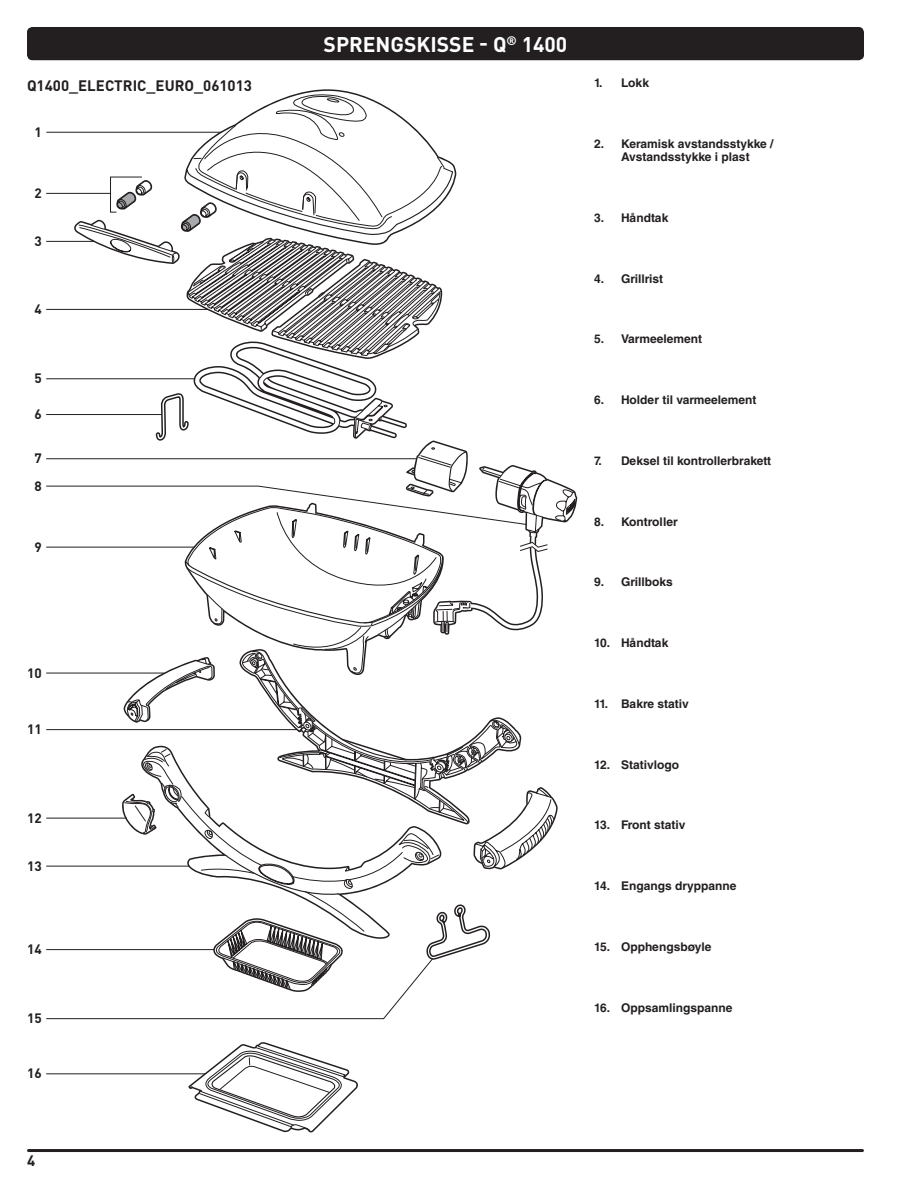
<style>
.page{position:relative;width:918px;height:1188px;background:#fff}
.page>*{position:absolute;margin:0;border:0;box-sizing:border-box;transform-origin:0 0}
.t1{font:21px "DI Nkerned";color:#fff}
.t2{font:700 15px "DIN Pro";color:#231f20}
.t3{font:15px "DI Nkerned";color:#231f20}
.t4{font:700 13.5px "DIN Pro";color:#231f20}
.t5{font:700 12px/13.5px "Helvetica LT Std";color:#231f20;text-align:center}
</style>
<div class="page">
<div style="left:27px;top:27px;width:837px;height:33px;background:#231f20;border-radius:5px"></div>
<hr style="left:28px;top:1149px;width:834px;height:3px;background:#231f20">
<svg style="left:188px;top:1075px;width:170px;height:57px"></svg>
<svg style="left:46px;top:1019px;width:338px;height:56px"></svg>
<svg style="left:46px;top:89px;width:531px;height:930px"></svg>
<p class="t2" style="left:27px;top:73px;width:227px">Q1400_ELECTRIC_EURO_061013</p>
<p class="t4" style="left:35px;top:121px;width:9px">1</p>
<p class="t4" style="left:34px;top:182px;width:9px">2</p>
<p class="t4" style="left:34px;top:230px;width:9px">3</p>
<p class="t4" style="left:34px;top:298px;width:9px">4</p>
<p class="t4" style="left:34px;top:367px;width:9px">5</p>
<p class="t4" style="left:34px;top:403px;width:9px">6</p>
<p class="t4" style="left:34px;top:447px;width:9px">7</p>
<p class="t4" style="left:34px;top:474px;width:9px">8</p>
<p class="t4" style="left:34px;top:535px;width:9px">9</p>
<p class="t4" style="left:27px;top:661px;width:16px">10</p>
<p class="t4" style="left:27px;top:718px;width:16px">11</p>
<p class="t4" style="left:27px;top:806px;width:16px">12</p>
<p class="t4" style="left:27px;top:854px;width:16px">13</p>
<p class="t4" style="left:27px;top:938px;width:16px">14</p>
<p class="t4" style="left:27px;top:1007px;width:16px">15</p>
<p class="t4" style="left:27px;top:1062px;width:16px">16</p>
<p class="t3" style="left:27px;top:1151px;width:10px">4</p>
<h1 class="t1" style="left:324px;top:31px;width:245px">SPRENGSKISSE - Q<sup>®</sup> 1400</h1>
<p class="t5" style="left:594px;top:76px;width:57px">1. Lokk</p>
<p class="t5" style="left:594px;top:136px;width:181px">2. Keramisk avstandsstykke /<br>Avstandsstykke i plast</p>
<p class="t5" style="left:594px;top:211px;width:76px">3. Håndtak</p>
<p class="t5" style="left:594px;top:271px;width:71px">4. Grillrist</p>
<p class="t5" style="left:594px;top:332px;width:110px">5. Varmeelement</p>
<p class="t5" style="left:594px;top:393px;width:164px">6. Holder til varmeelement</p>
<p class="t5" style="left:594px;top:454px;width:179px">7. Deksel til kontrollerbrakett</p>
<p class="t5" style="left:594px;top:514px;width:85px">8. Kontroller</p>
<p class="t5" style="left:594px;top:575px;width:80px">9. Grillboks</p>
<p class="t5" style="left:594px;top:636px;width:76px">10. Håndtak</p>
<p class="t5" style="left:594px;top:697px;width:96px">11. Bakre stativ</p>
<p class="t5" style="left:594px;top:757px;width:87px">12. Stativlogo</p>
<p class="t5" style="left:594px;top:818px;width:93px">13. Front stativ</p>
<p class="t5" style="left:594px;top:879px;width:144px">14. Engangs dryppanne</p>
<p class="t5" style="left:594px;top:940px;width:119px">15. Opphengsbøyle</p>
<p class="t5" style="left:594px;top:1000px;width:140px">16. Oppsamlingspanne</p>
</div>
